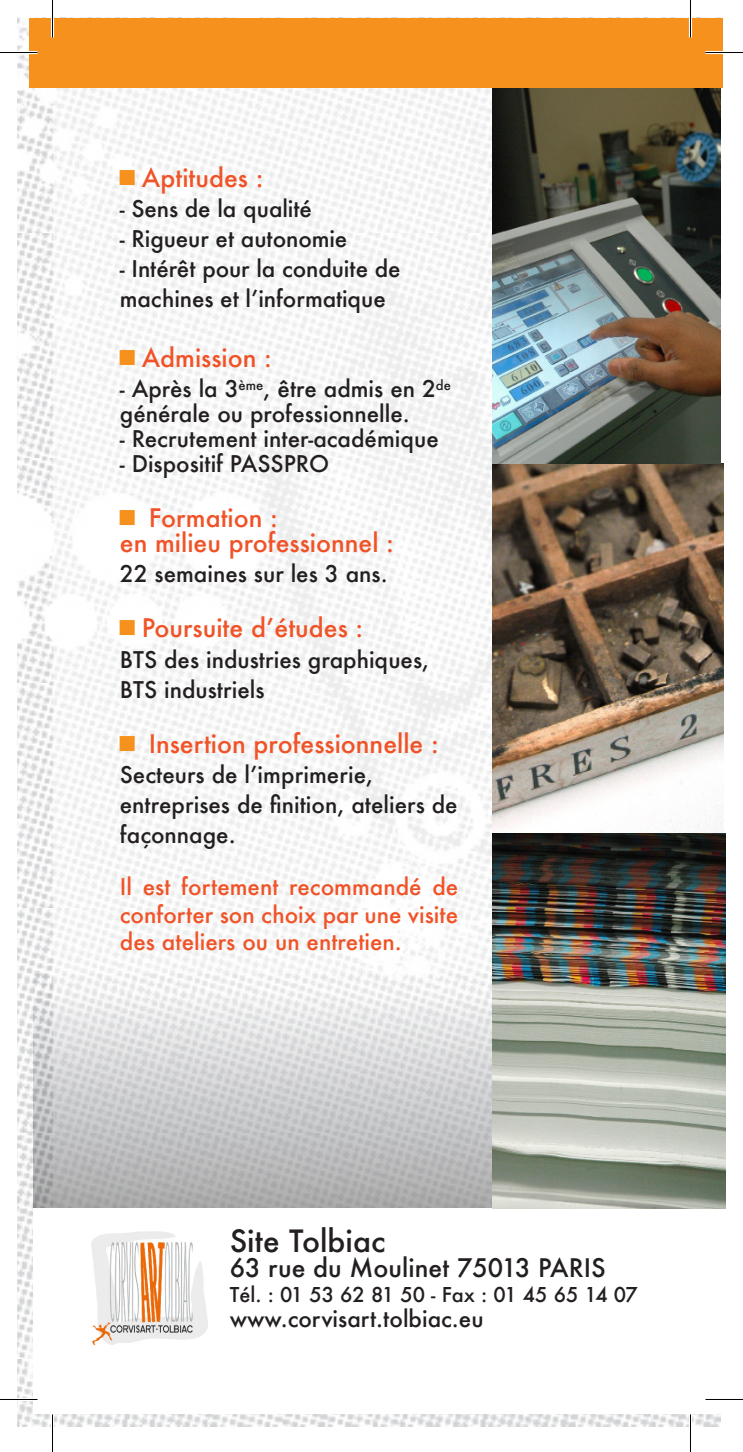
<style>
.page{position:relative;width:743px;height:1452px;background:#fff}
.page>*{position:absolute;margin:0;border:0;box-sizing:border-box;transform-origin:0 0}
.t1{font:500 30px "Futura";color:#231f20}
.t2{font:500 25px "Futura";color:#f05327}
.t3{font:500 25px "Futura";color:#231f20}
.t4{font:500 22.5px/30px "Futura";color:#231f20}
.t5{font:500 22.5px/27.5px "Futura";color:#f05327;text-align:justify}
.t6{font:500 20px "Futura";color:#231f20}
</style>
<div class="page">
<img style="left:17px;top:17px;width:703px;height:1409px">
<div style="left:53px;top:89px;width:638px;height:1138px;background:#f8f8f8"></div>
<svg style="left:34px;top:974px;width:458px;height:234px"></svg>
<div style="left:29px;top:19px;width:693px;height:69px;background:#f6911e"></div>
<div style="left:33px;top:1208px;width:693px;height:205px;background:#fff"></div>
<img style="left:91px;top:1231px;width:116px;height:113px">
<img style="left:492px;top:463px;width:231px;height:370px">
<img style="left:492px;top:89px;width:228px;height:374px">
<img style="left:492px;top:833px;width:234px;height:375px">
<hr style="left:0;top:51px;width:38px;height:3px;background:#fff">
<hr style="left:705px;top:51px;width:38px;height:3px;background:#fff">
<hr style="left:0;top:1397px;width:38px;height:4px;background:#fff">
<hr style="left:51px;top:0;width:3px;height:38px;background:#fff">
<hr style="left:51px;top:1414px;width:3px;height:37px;background:#fff">
<hr style="left:689px;top:0;width:3px;height:38px;background:#fff">
<hr style="left:689px;top:1414px;width:3px;height:37px;background:#fff">
<hr style="left:0;top:52px;width:38px;height:1px;background:#000">
<hr style="left:705px;top:52px;width:38px;height:1px;background:#000">
<hr style="left:0;top:1399px;width:38px;height:1px;background:#000">
<hr style="left:705px;top:1399px;width:38px;height:1px;background:#000">
<hr style="left:52px;top:0;width:1px;height:38px;background:#000">
<hr style="left:52px;top:1414px;width:1px;height:37px;background:#000">
<hr style="left:690px;top:0;width:1px;height:38px;background:#000">
<hr style="left:690px;top:1414px;width:1px;height:37px;background:#000">
<svg style="left:125px;top:179px;width:10px;height:6px"></svg>
<svg style="left:120px;top:350px;width:14px;height:15px"></svg>
<svg style="left:120px;top:735px;width:14px;height:15px"></svg>
<p class="t2" style="left:142px;top:161px;width:123px">Aptitudes :</p>
<p class="t4" style="left:120px;top:194px;width:194px">- Sens de la qualité</p>
<p class="t4" style="left:120px;top:224px;width:229px">- Rigueur et autonomie</p>
<p class="t4" style="left:120px;top:254px;width:282px">- Intérêt pour la conduite de machines et l’informatique</p>
<p class="t2" style="left:142px;top:341px;width:132px">Admission :</p>
<p class="t4" style="left:120px;top:376px;width:333px;line-height:25px">- Après la 3<sup>ème</sup>, être admis en 2<sup>de </sup>générale ou professionnelle.</p>
<p class="t4" style="left:120px;top:424px;width:320px">- Recrutement inter-académique</p>
<p class="t4" style="left:120px;top:449px;width:211px">- Dispositif PASSPRO</p>
<p class="t2" style="left:149px;top:501px;width:131px">Formation :</p>
<p class="t2" style="left:120px;top:526px;width:276px">en milieu professionnel :</p>
<p class="t4" style="left:120px;top:559px;width:269px">22 semaines sur les 3 ans.</p>
<p class="t2" style="left:142px;top:611px;width:223px">Poursuite d’études :</p>
<p class="t4" style="left:120px;top:644px;width:311px">BTS des industries graphiques,<br>BTS industriels</p>
<p class="t2" style="left:149px;top:726px;width:292px">Insertion professionnelle :</p>
<p class="t4" style="left:120px;top:759px;width:339px">Secteurs de l’imprimerie, entreprises de finition, ateliers de façonnage.</p>
<p class="t5" style="left:120px;top:872px;width:340px">Il est fortement recommandé de conforter son choix par une visite des ateliers ou un entretien.</p>
<p class="t1" style="left:230px;top:1220px;width:157px">Site Tolbiac</p>
<p class="t3" style="left:230px;top:1250px;width:378px">63 rue du Moulinet 75013 PARIS</p>
<p class="t6" style="left:230px;top:1281px;width:410px">Tél. : 01 53 62 81 50 - Fax : 01 45 65 14 07</p>
<p class="t4" style="left:230px;top:1303px;width:255px">www.corvisart.tolbiac.eu</p>
</div>
